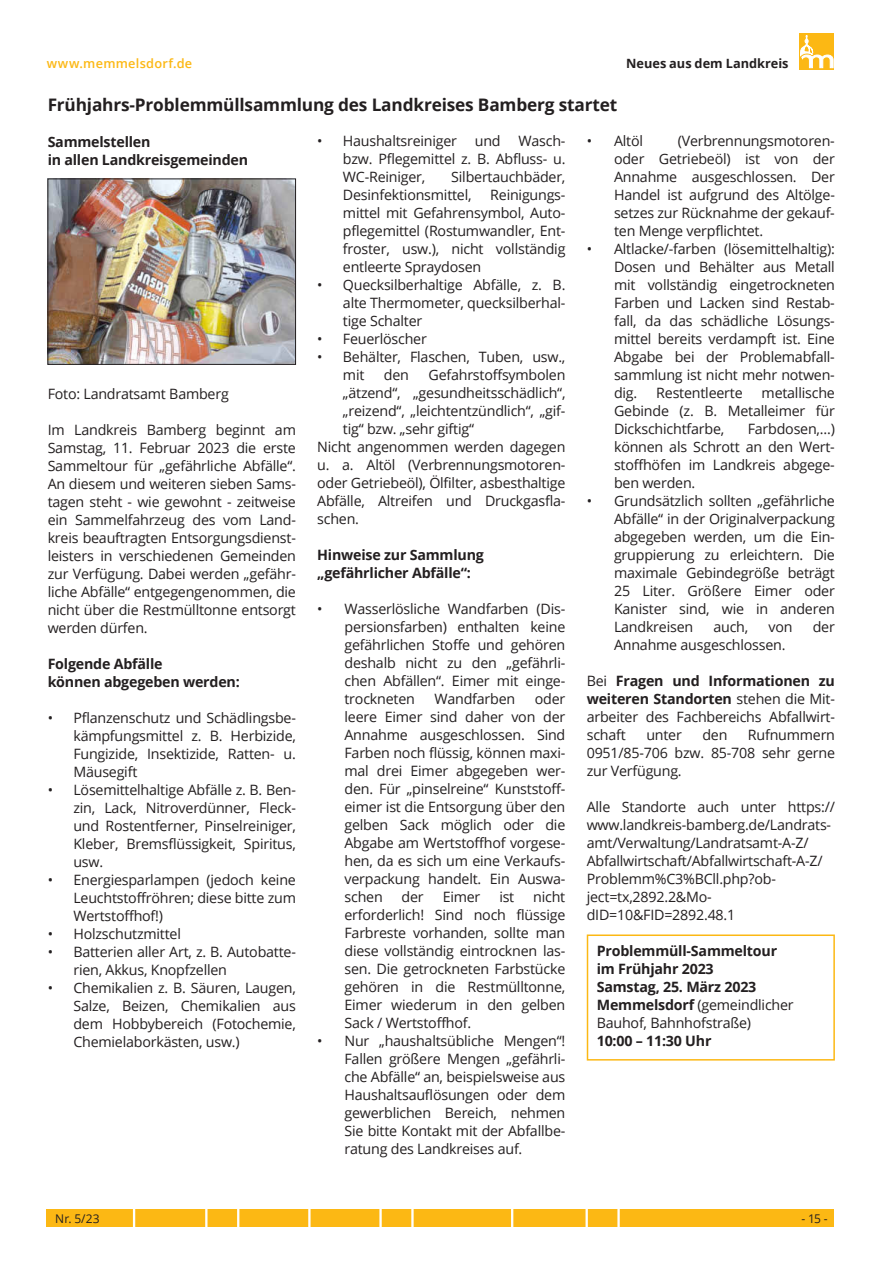
<style>
.page{position:relative;width:881px;height:1263px;background:#fff}
.page>*{position:absolute;margin:0;border:0;box-sizing:border-box;transform-origin:0 0}
.t1{font:700 17.25px "Open Sans";letter-spacing:-.01em;color:#231f20}
.t2{font:14.25px/18px "Open Sans";letter-spacing:-.015em;color:#231f20;text-align:justify}
.t3{font:700 14.25px/18px "Open Sans";letter-spacing:-.015em;color:#231f20}
.t4{font:700 12.75px "Open Sans";color:#231f20}
.t5{font:600 12.75px "Open Sans";letter-spacing:.02em;color:#fcb814}
.t6{font:12px "Open Sans";color:#231f20}
.s1{font-weight:700}
.s2{font-weight:400}
</style>
<div class="page">
<svg style="left:799px;top:34px;width:34px;height:36px"></svg>
<svg style="left:799px;top:35px;width:34px;height:33px"></svg>
<div style="left:47px;top:1210px;width:786px;height:17px;background:#fcb814"></div>
<svg style="left:133px;top:1210px;width:2px;height:17px"></svg>
<svg style="left:205px;top:1210px;width:2px;height:17px"></svg>
<svg style="left:237px;top:1210px;width:2px;height:17px"></svg>
<svg style="left:308px;top:1210px;width:2px;height:17px"></svg>
<svg style="left:379px;top:1210px;width:2px;height:17px"></svg>
<svg style="left:411px;top:1210px;width:2px;height:17px"></svg>
<svg style="left:511px;top:1210px;width:2px;height:17px"></svg>
<svg style="left:585px;top:1210px;width:2px;height:17px"></svg>
<svg style="left:617px;top:1210px;width:2px;height:17px"></svg>
<div style="left:586px;top:934px;width:248px;height:126px;border:2px solid #fcb814"></div>
<img style="left:50px;top:181px;width:244px;height:182px">
<div style="left:48px;top:179px;width:248px;height:186px;border:1px solid #231f20"></div>
<p class="t5" style="left:47px;top:55px;width:147px">www.memmelsdorf.de</p>
<p class="t4" style="left:626px;top:54px;width:164px">Neues aus dem Landkreis</p>
<p class="t1" style="left:48px;top:93px;width:571px">Frühjahrs-Problemmüllsammlung des Landkreises Bamberg startet</p>
<p class="t3" style="left:48px;top:132px;width:202px">Sammelstellen<br>in allen Landkreisgemeinden</p>
<p class="t2" style="left:586px;top:132px;width:58px">• Altöl</p>
<p class="t2" style="left:613px;top:132px;width:222px;text-indent:64px">(Verbrennungsmotoren&shy;oder Getriebeöl) ist von der Annahme ausgeschlossen. Der Handel ist aufgrund des Altölge&shy;setzes zur Rücknahme der gekauf&shy;ten Menge verpflichtet.</p>
<p class="t2" style="left:613px;top:240px;width:222px;text-indent:-27px">• Altlacke/-farben (lösemittelhaltig):<br>Dosen und Behälter aus Metall mit vollständig eingetrockneten Farben und Lacken sind Restab&shy;fall, da das schädliche Lösungs&shy;mittel bereits verdampft ist. Eine Abgabe bei der Problemabfall&shy;sammlung ist nicht mehr notwen&shy;dig.</p>
<p class="t2" style="left:343px;top:132px;width:224px;text-indent:-26px">• Haushaltsreiniger und Wasch&shy;bzw. Pflegemittel z. B. Abfluss- u.<br>WC-Reiniger,</p>
<p class="t2" style="left:343px;top:168px;width:224px;text-indent:108px">Silbertauchbäder,<br>Desinfektionsmittel,</p>
<p class="t2" style="left:343px;top:186px;width:224px;text-indent:147px">Reinigungs&shy;mittel mit Gefahrensymbol, Auto&shy;pflegemittel (Rostumwandler, Ent&shy;froster, usw.), nicht vollständig entleerte Spraydosen</p>
<p class="t2" style="left:343px;top:276px;width:224px;text-indent:-26px">• Quecksilberhaltige Abfälle, z. B. alte Thermometer, quecksilberhal&shy;tige Schalter</p>
<p class="t2" style="left:317px;top:330px;width:111px">• Feuerlöscher</p>
<p class="t2" style="left:343px;top:348px;width:224px;text-indent:-26px">• Behälter, Flaschen, Tuben, usw., mit</p>
<p class="t2" style="left:384px;top:366px;width:27px">den</p>
<p class="t2" style="left:428px;top:366px;width:138px">Gefahrstoffsymbolen</p>
<p class="t2" style="left:343px;top:384px;width:224px">„ätzend“, „gesundheitsschädlich“,</p>
<p class="t2" style="left:343px;top:402px;width:224px">„reizend“, „leichtentzündlich“, „gif-</p>
<p class="t2" style="left:343px;top:420px;width:132px">tig“ bzw. „sehr giftig“</p>
<p class="t2" style="left:317px;top:438px;width:250px">Nicht angenommen werden dagegen</p>
<p class="t2" style="left:317px;top:456px;width:250px">u. a. Altöl (Verbrennungsmotoren-</p>
<p class="t2" style="left:317px;top:474px;width:250px">oder Getriebeöl), Ölfilter, asbesthaltige</p>
<p class="t2" style="left:317px;top:492px;width:250px">Abfälle, Altreifen und Druckgasfla-</p>
<p class="t2" style="left:317px;top:510px;width:43px">schen.</p>
<p class="t3" style="left:317px;top:546px;width:168px">Hinweise zur Sammlung „gefährlicher Abfälle“:</p>
<p class="t2" style="left:344px;top:600px;width:222px;text-indent:-27px">• Wasserlösliche Wandfarben (Dis&shy;persionsfarben) enthalten keine gefährlichen Stoffe und gehören deshalb nicht zu den „gefährli&shy;chen Abfällen“. Eimer mit einge&shy;trockneten</p>
<p class="t2" style="left:613px;top:384px;width:222px;text-indent:147px">metallische Gebinde (z. B. Metalleimer für Dickschichtfarbe,</p>
<p class="t2" style="left:656px;top:384px;width:88px">Restentleerte</p>
<p class="t2" style="left:48px;top:384px;width:183px">Foto: Landratsamt Bamberg</p>
<p class="t2" style="left:613px;top:420px;width:222px;text-indent:134px">Farbdosen,...) können als Schrott an den Wert&shy;stoffhöfen im Landkreis abgege&shy;ben werden.</p>
<p class="t2" style="left:613px;top:492px;width:222px;text-indent:-27px">• Grundsätzlich sollten „gefährliche Abfälle“ in der Originalverpackung abgegeben werden, um die Ein&shy;gruppierung zu erleichtern. Die maximale Gebindegröße beträgt 25 Liter. Größere Eimer oder Kanister sind, wie in anderen Landkreisen</p>
<p class="t2" style="left:48px;top:420px;width:250px">Im Landkreis Bamberg beginnt am Samstag, 11. Februar 2023 die erste Sammeltour für „gefährliche Abfälle“.<br>An diesem und weiteren sieben Sams&shy;tagen steht - wie gewohnt - zeitweise ein Sammelfahrzeug des vom Land&shy;kreis beauftragten Entsorgungsdienst&shy;leisters in verschiedenen Gemeinden zur Verfügung. Dabei werden „gefähr&shy;liche Abfälle“ entgegengenommen, die nicht über die Restmülltonne entsorgt werden dürfen.</p>
<p class="t3" style="left:48px;top:654px;width:193px">Folgende Abfälle<br>können abgegeben werden:</p>
<p class="t2" style="left:73px;top:708px;width:224px;text-indent:-26px">• Pflanzenschutz und Schädlingsbe&shy;kämpfungsmittel z. B. Herbizide, Fungizide, Insektizide, Ratten- u.<br>Mäusegift</p>
<p class="t2" style="left:73px;top:780px;width:224px;text-indent:-26px">• Lösemittelhaltige Abfälle z. B. Ben&shy;zin, Lack, Nitroverdünner, Fleck&shy;und Rostentferner, Pinselreiniger, Kleber, Bremsflüssigkeit, Spiritus, usw.</p>
<p class="t2" style="left:73px;top:870px;width:224px;text-indent:-26px">• Energiesparlampen (jedoch keine Leuchtstoffröhren; diese bitte zum Wertstoffhof!)</p>
<p class="t2" style="left:48px;top:924px;width:135px">• Holzschutzmittel</p>
<p class="t2" style="left:73px;top:942px;width:224px;text-indent:-26px">• Batterien aller Art, z. B. Autobatte&shy;rien, Akkus, Knopfzellen</p>
<p class="t2" style="left:73px;top:978px;width:224px;text-indent:-26px">• Chemikalien z. B. Säuren, Laugen, Salze, Beizen, Chemikalien aus dem Hobbybereich (Fotochemie, Chemielaborkästen, usw.)</p>
<p class="t2" style="left:713px;top:618px;width:36px">auch,</p>
<p class="t2" style="left:768px;top:618px;width:26px">von</p>
<p class="t2" style="left:812px;top:618px;width:24px">der</p>
<p class="t2" style="left:613px;top:636px;width:173px">Annahme ausgeschlossen.</p>
<p class="t2" style="left:586px;top:672px;width:250px">Bei <span class="s1">Fragen und Informationen zu weiteren Standorten</span> stehen die Mit&shy;arbeiter des Fachbereichs Abfallwirt&shy;schaft</p>
<p class="t2" style="left:434px;top:690px;width:82px">Wandfarben</p>
<p class="t2" style="left:344px;top:690px;width:222px;text-indent:190px">oder leere Eimer sind daher von der Annahme ausgeschlossen. Sind Farben noch flüssig, können maxi&shy;mal drei Eimer abgegeben wer&shy;den. Für „pinselreine“ Kunststoff&shy;eimer ist die Entsorgung über den gelben Sack möglich oder die Abgabe am Wertstoffhof vorgese&shy;hen, da es sich um eine Verkaufs&shy;verpackung handelt. Ein Auswa&shy;schen</p>
<p class="t2" style="left:586px;top:726px;width:250px;text-indent:161px">Rufnummern 0951/85-706 bzw. 85-708 sehr gerne zur Verfügung.</p>
<p class="t2" style="left:586px;top:798px;width:250px;text-align:left">Alle Standorte auch unter https:// www.landkreis-bamberg.de/Landrats&shy;amt/Verwaltung/Landratsamt-A-Z/<br>Abfallwirtschaft/Abfallwirtschaft-A-Z/<br>Problemm%C3%BCll.php?ob&shy;ject=tx,2892.2&amp;Mo&shy;dID=10&amp;FID=2892.48.1</p>
<p class="t3" style="left:596px;top:942px;width:198px">Problemmüll-Sammeltour im Frühjahr 2023<br>Samstag, 25. März 2023<br>Memmelsdorf <span class="s2">(gemeindlicher<br>Bauhof, Bahnhofstraße)</span></p>
<p class="t3" style="left:596px;top:1032px;width:116px">10:00 – 11:30 Uhr</p>
<p class="t2" style="left:646px;top:726px;width:37px">unter</p>
<p class="t2" style="left:702px;top:726px;width:27px">den</p>
<p class="t2" style="left:344px;top:888px;width:222px;text-indent:189px">nicht erforderlich! Sind noch flüssige Farbreste vorhanden, sollte man diese vollständig eintrocknen las&shy;sen. Die getrockneten Farbstücke gehören in die Restmülltonne, Eimer wiederum in den gelben Sack / Wertstoffhof.</p>
<p class="t2" style="left:344px;top:1032px;width:222px;text-indent:-27px">• Nur „haushaltsübliche Mengen“!<br>Fallen größere Mengen „gefährli&shy;che Abfälle“ an, beispielsweise aus Haushaltsauflösungen oder dem gewerblichen Bereich, nehmen Sie bitte Kontakt mit der Abfallbe&shy;ratung des Landkreises auf.</p>
<p class="t2" style="left:401px;top:888px;width:24px">der</p>
<p class="t2" style="left:442px;top:888px;width:39px">Eimer</p>
<p class="t2" style="left:499px;top:888px;width:17px">ist</p>
<p class="t6" style="left:55px;top:1211px;width:46px">Nr. 5/23</p>
<p class="t6" style="left:801px;top:1211px;width:28px">- 15 -</p>
</div>
